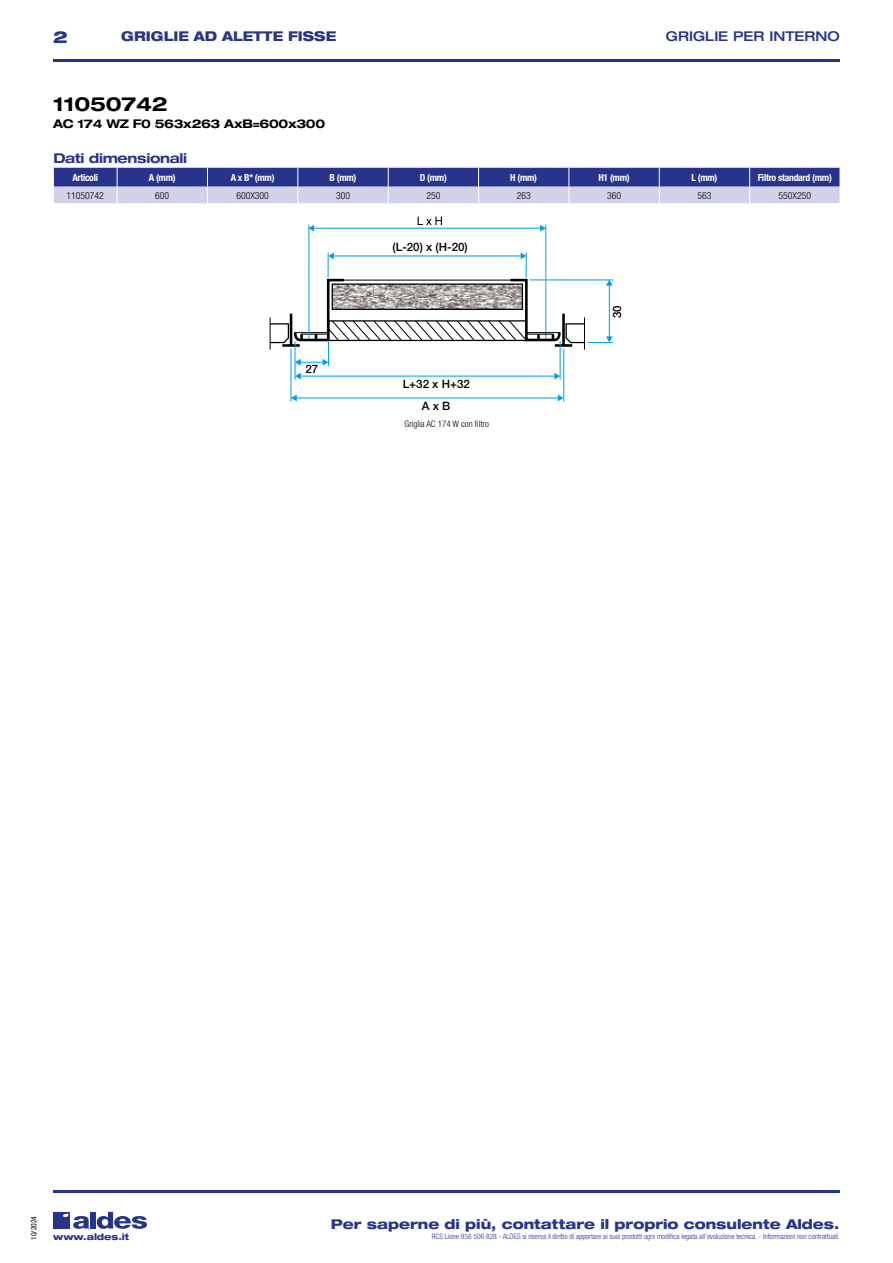
<style>
.page{position:relative;width:893px;height:1263px;background:#fff}
.page>*{position:absolute;margin:0;border:0;box-sizing:border-box;transform-origin:0 0}
.t1{font:700 expanded 19.5px "Helvetica Neue LT Std";letter-spacing:-.01em;color:#000}
.t2{font:800 expanded 16.5px "Helvetica Neue LT Std";color:#28348b}
.t3{font:800 expanded 13.5px "Helvetica Neue LT Std";color:#28348b}
.t4{font:800 expanded 13.5px "Helvetica Neue LT Std";color:#28348b;scale:.95 1}
.t5{font:500 expanded 13.5px "Helvetica Neue LT Std";color:#28348b}
.t6{font:700 expanded 13.5px "Helvetica Neue LT Std";letter-spacing:-.025em;color:#28348b}
.t7{font:700 expanded 12px "Helvetica Neue LT Std";letter-spacing:-.025em;color:#000}
.t8{font:500 11.55px "Helvetica Neue";color:#000}
.t9{font:700 condensed 9.75px "Helvetica Neue LT Std";letter-spacing:-.03em;color:#fff}
.t10{font:300 condensed 9.75px "Helvetica Neue";color:#000}
.t11{font:300 condensed 9px "Helvetica Neue LT Std";color:#000}
.t12{font:800 expanded 9px "Helvetica Neue LT Std";color:#28348b}
.t13{font:300 condensed 7.5px "Helvetica Neue LT Std";color:#28348b}
.t14{font:condensed 7.5px "Helvetica Neue LT Std";color:#000}
</style>
<div class="page">
<div style="left:53px;top:1212px;width:17px;height:16px;background:#28348b"></div>
<div style="left:90px;top:1212px;width:6px;height:16px;background:#28348b"></div>
<svg style="left:97px;top:1212px;width:50px;height:17px"></svg>
<svg style="left:63px;top:1213px;width:26px;height:16px"></svg>
<hr style="left:53px;top:59px;width:787px;height:2px;background:#28348b">
<hr style="left:53px;top:1190px;width:787px;height:2px;background:#28348b">
<svg style="left:53px;top:168px;width:787px;height:35px;background:#7a7fb8"></svg>
<svg style="left:418px;top:217px;width:24px;height:8px"></svg>
<hr style="left:545px;top:225px;width:1px;height:114px;background:#009fe3">
<hr style="left:308px;top:225px;width:1px;height:114px;background:#009fe3">
<hr style="left:297px;top:376px;width:261px;height:1px;background:#009fe3">
<svg style="left:554px;top:373px;width:6px;height:6px"></svg>
<svg style="left:558px;top:395px;width:5px;height:6px"></svg>
<svg style="left:296px;top:373px;width:5px;height:6px"></svg>
<hr style="left:560px;top:341px;width:1px;height:39px;background:#009fe3">
<hr style="left:295px;top:341px;width:1px;height:39px;background:#009fe3">
<hr style="left:293px;top:397px;width:266px;height:1px;background:#009fe3">
<svg style="left:291px;top:395px;width:6px;height:6px"></svg>
<hr style="left:563px;top:348px;width:1px;height:54px;background:#009fe3">
<hr style="left:290px;top:348px;width:1px;height:54px;background:#009fe3">
<svg style="left:270px;top:253px;width:343px;height:113px"></svg>
<hr style="left:313px;top:228px;width:228px;height:1px;background:#009fe3">
<svg style="left:540px;top:225px;width:6px;height:7px"></svg>
<svg style="left:308px;top:225px;width:6px;height:7px"></svg>
<h2 class="t2" style="left:53px;top:26px;width:16px">2</h2>
<h3 class="t4" style="left:121px;top:28px;width:228px">GRIGLIE AD ALETTE FISSE</h3>
<h3 class="t5" style="left:666px;top:28px;width:176px">GRIGLIE PER INTERNO</h3>
<h1 class="t1" style="left:53px;top:92px;width:116px">11050742</h1>
<h3 class="t7" style="left:53px;top:116px;width:274px">AC 174 WZ F0 563x263 AxB=600x300</h3>
<h3 class="t6" style="left:53px;top:150px;width:135px">Dati dimensionali</h3>
<h3 class="t9" style="left:72px;top:171px;width:27px">Articoli</h3>
<h3 class="t9" style="left:149px;top:171px;width:28px">A (mm)</h3>
<h3 class="t9" style="left:231px;top:171px;width:45px">A x B* (mm)</h3>
<h3 class="t9" style="left:330px;top:171px;width:28px">B (mm)</h3>
<h3 class="t9" style="left:420px;top:171px;width:29px">D (mm)</h3>
<h3 class="t9" style="left:510px;top:171px;width:28px">H (mm)</h3>
<h3 class="t9" style="left:598px;top:171px;width:33px">H1 (mm)</h3>
<h3 class="t9" style="left:691px;top:171px;width:27px">L (mm)</h3>
<h3 class="t9" style="left:758px;top:171px;width:76px">Filtro standard (mm)</h3>
<h3 class="t10" style="left:66px;top:190px;width:39px">11050742</h3>
<h3 class="t10" style="left:155px;top:190px;width:16px">600</h3>
<h3 class="t10" style="left:236px;top:190px;width:34px">600X300</h3>
<h3 class="t10" style="left:336px;top:190px;width:16px">300</h3>
<h3 class="t10" style="left:426px;top:190px;width:16px">250</h3>
<h3 class="t10" style="left:517px;top:190px;width:16px">263</h3>
<h3 class="t10" style="left:607px;top:190px;width:16px">360</h3>
<h3 class="t10" style="left:697px;top:190px;width:16px">563</h3>
<h3 class="t10" style="left:778px;top:190px;width:34px">550X250</h3>
<h3 class="t8" style="left:305px;top:362px;width:14px">27</h3>
<h3 class="t8" style="left:393px;top:240px;width:77px">(L-20) x (H-20)</h3>
<h3 class="t8" style="left:403px;top:377px;width:69px">L+32 x H+32</h3>
<h3 class="t8" style="left:422px;top:399px;width:30px">A x B</h3>
<p class="t11" style="left:404px;top:418px;width:86px">Griglia AC 174 W con filtro</p>
<h3 class="t8" style="left:610px;top:318px;width:14px;rotate:-90deg">30</h3>
<p class="t14" style="left:29px;top:1240px;width:25px;rotate:-90deg">10/2024</p>
<h3 class="t3" style="left:331px;top:1215px;width:510px">Per saperne di più, contattare il proprio consulente Aldes.</h3>
<p class="t12" style="left:53px;top:1231px;width:78px">www.aldes.it</p>
<p class="t13" style="left:432px;top:1232px;width:410px">RCS Lione 956 506 828 - ALDES si riserva il diritto di apportare ai suoi prodotti ogni modifica legata all’evoluzione tecnica. - Informazioni non contrattuali.</p>
</div>
